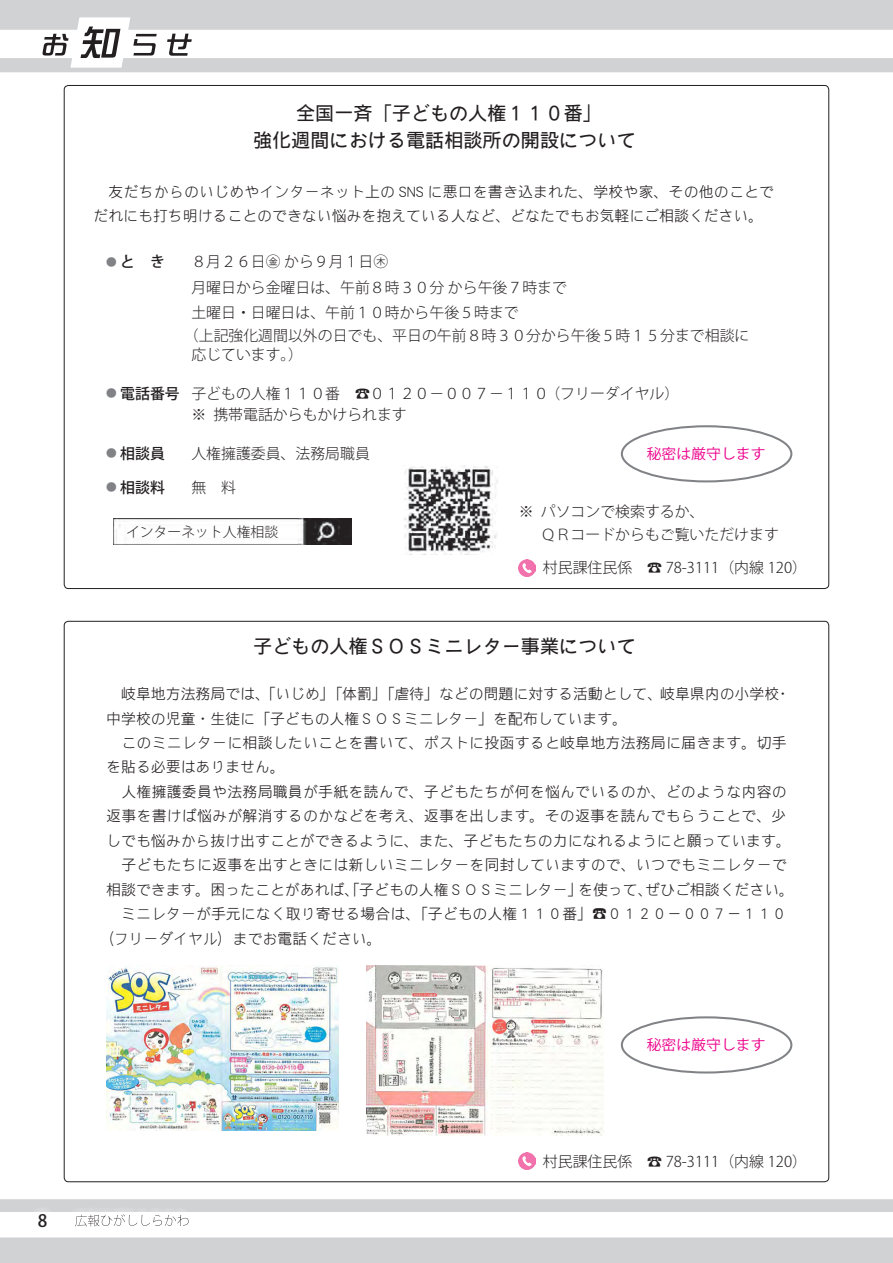
<style>
.page{position:relative;width:893px;height:1263px;background:#fff}
.page>*{position:absolute;margin:0;border:0;box-sizing:border-box;transform-origin:0 0}
.t1{font:19.2px "DF Gothic P Std W5";color:#231f20}
.t2{font:500 16.95px "Koz Go Pro";color:#231f20}
.t3{font:14.85px/24.5px "DF Gothic P Std W3";letter-spacing:.005em;color:#231f20}
.t4{font:300 14.85px "Koz Go Pro";color:#231f20}
.t5{font:500 14.85px "Koz Go Pro";color:#231f20}
.t6{font:14.25px "Koz Go Pro";color:#ed028c;scale:1.04 1}
.t7{font:300 13.8px "Koz Go Pro";color:#231f20}
.s1{font-size:10.65px;color:#808285}
</style>
<div class="page">
<div style="left:0;top:0;width:893px;height:30px;background:#d1d2d4"></div>
<div style="left:0;top:58px;width:893px;height:14px;background:#d1d2d4"></div>
<svg style="left:167px;top:34px;width:25px;height:22px"></svg>
<svg style="left:42px;top:17px;width:115px;height:51px"></svg>
<div style="left:0;top:1199px;width:893px;height:13px;background:#d1d2d4"></div>
<div style="left:0;top:1237px;width:893px;height:26px;background:#d1d2d4"></div>
<img style="left:113px;top:519px;width:238px;height:25px">
<img style="left:519px;top:1152px;width:17px;height:17px">
<img style="left:404px;top:466px;width:93px;height:89px">
<img style="left:107px;top:965px;width:232px;height:165px">
<img style="left:367px;top:965px;width:237px;height:170px">
<div style="left:621px;top:425px;width:171px;height:57px;border:2px solid #808285;border-radius:50%"></div>
<div style="left:621px;top:1016px;width:171px;height:57px;border:2px solid #808285;border-radius:50%"></div>
<img style="left:519px;top:559px;width:17px;height:17px">
<div style="left:30px;top:1206px;width:167px;height:29px;background:#fff;opacity:.75"></div>
<svg style="left:75px;top:1214px;width:114px;height:12px"></svg>
<p class="t2" style="left:38px;top:1210px;width:11px">8</p>
<p class="t1" style="left:296px;top:102px;width:308px">全国一斉「子どもの人権１１０番」</p>
<p class="t1" style="left:253px;top:130px;width:384px">強化週間における電話相談所の開設について</p>
<p class="t3" style="left:94px;top:179px;width:682px">　友だちからのいじめやインターネット上の SNS に悪口を書き込まれた、学校や家、その他のことでだれにも打ち明けることのできない悩みを抱えている人など、どなたでもお気軽にご相談ください。</p>
<p class="t5" style="left:106px;top:252px;width:60px"><span class="s1">●</span> と　き</p>
<p class="t5" style="left:106px;top:384px;width:75px"><span class="s1">●</span> 電話番号</p>
<p class="t4" style="left:191px;top:252px;width:199px">８月２６日㊎ から９月１日㊍</p>
<p class="t4" style="left:191px;top:278px;width:377px">月曜日から金曜日は、午前８時３０分 から午後７時まで</p>
<p class="t4" style="left:191px;top:303px;width:329px">土曜日・日曜日は、午前１０時から午後５時まで</p>
<p class="t4" style="left:184px;top:325px;width:567px">（上記強化週間以外の日でも、平日の午前８時３０分から午後５時１５分まで相談に</p>
<p class="t4" style="left:191px;top:344px;width:113px">応じています。）</p>
<p class="t4" style="left:545px;top:384px;width:135px">（フリーダイヤル）</p>
<p class="t4" style="left:191px;top:384px;width:359px">子どもの人権１１０番　☎０１２０－００７－１１０</p>
<p class="t4" style="left:191px;top:405px;width:217px">※ 携帯電話からもかけられます</p>
<p class="t5" style="left:106px;top:444px;width:60px"><span class="s1">●</span> 相談員</p>
<p class="t4" style="left:191px;top:443px;width:180px">人権擁護委員、法務局職員</p>
<p class="t5" style="left:106px;top:478px;width:60px"><span class="s1">●</span> 相談料</p>
<p class="t4" style="left:191px;top:477px;width:46px">無　料</p>
<p class="t7" style="left:126px;top:523px;width:154px">インターネット人権相談</p>
<p class="t6" style="left:647px;top:445px;width:116px">秘密は厳守します</p>
<p class="t4" style="left:519px;top:502px;width:187px">※ パソコンで検索するか、</p>
<p class="t4" style="left:541px;top:525px;width:240px">ＱＲコードからもご覧いただけます</p>
<p class="t4" style="left:543px;top:558px;width:266px">村民課住民係　☎ 78-3111（内線 120）</p>
<p class="t1" style="left:253px;top:636px;width:384px">子どもの人権ＳＯＳミニレター事業について</p>
<p class="t3" style="left:106px;top:681px;width:686px">　岐阜地方法務局では、「いじめ」「体罰」「虐待」などの問題に対する活動として、岐阜県内の小学校・中学校の児童・生徒に「子どもの人権ＳＯＳミニレター」を配布しています。</p>
<p class="t3" style="left:106px;top:730px;width:682px">　このミニレターに相談したいことを書いて、ポストに投函すると岐阜地方法務局に届きます。切手を貼る必要はありません。</p>
<p class="t3" style="left:106px;top:779px;width:686px">　人権擁護委員や法務局職員が手紙を読んで、子どもたちが何を悩んでいるのか、どのような内容の返事を書けば悩みが解消するのかなどを考え、返事を出します。その返事を読んでもらうことで、少しでも悩みから抜け出すことができるように、また、子どもたちの力になれるようにと願っています。</p>
<p class="t3" style="left:106px;top:852px;width:689px">　子どもたちに返事を出すときには新しいミニレターを同封していますので、いつでもミニレターで相談できます。困ったことがあれば、「子どもの人権ＳＯＳミニレター」を使って、ぜひご相談ください。</p>
<p class="t3" style="left:99px;top:901px;width:689px;text-indent:22px">ミニレターが手元になく取り寄せる場合は、「子どもの人権１１０番」☎０１２０－００７－１１０（フリーダイヤル）までお電話ください。</p>
<p class="t6" style="left:647px;top:1036px;width:116px">秘密は厳守します</p>
<p class="t4" style="left:543px;top:1151px;width:266px">村民課住民係　☎ 78-3111（内線 120）</p>
</div>
